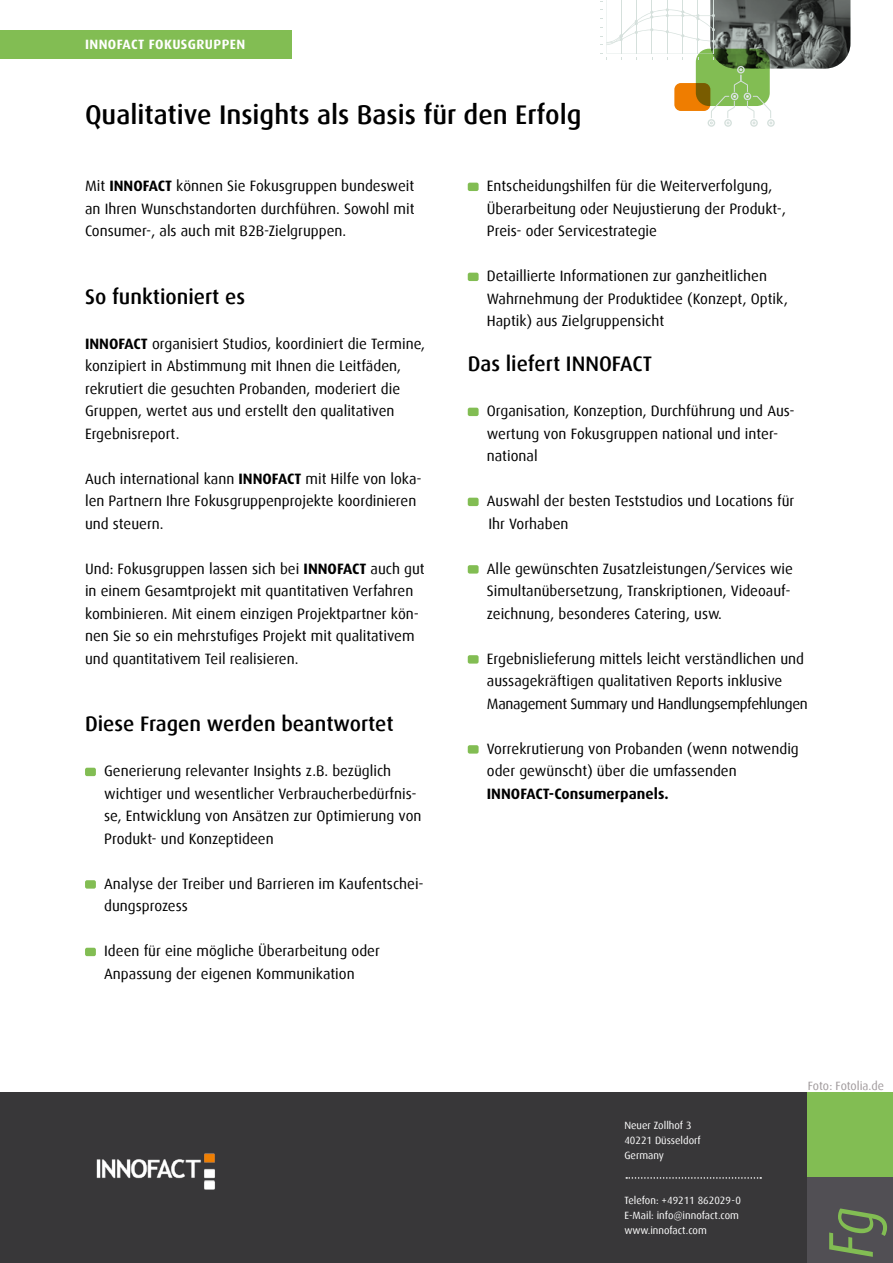
<style>
.page{position:relative;width:893px;height:1263px;background:#fff}
.page>*{position:absolute;margin:0;border:0;box-sizing:border-box;transform-origin:0 0}
.t1{font:italic 63.45px "Dax";color:#82bd53;scale:.84 1}
.t2{font:500 27px "Dax";color:#000}
.t3{font:500 21px "Dax";color:#000}
.t4{font:15px/22.5px "Dax";color:#000}
.t5{font:700 15px "Dax";color:#000}
.t6{font:700 13.5px "Dax";letter-spacing:.03em;color:#fff}
.t7{font:12px "Dax";letter-spacing:-.005em;color:#a09a9c}
.t8{font:10.5px/15px "Dax";color:#fff}
.s1{font-weight:700}
</style>
<div class="page">
<div style="left:85px;top:768px;width:11px;height:8px;background:#82bd53;border-radius:2px"></div>
<div style="left:85px;top:880px;width:11px;height:9px;background:#82bd53;border-radius:2px"></div>
<div style="left:85px;top:948px;width:11px;height:8px;background:#82bd53;border-radius:2px"></div>
<div style="left:468px;top:183px;width:11px;height:8px;background:#82bd53;border-radius:2px"></div>
<div style="left:468px;top:273px;width:11px;height:8px;background:#82bd53;border-radius:2px"></div>
<div style="left:468px;top:408px;width:11px;height:8px;background:#82bd53;border-radius:2px"></div>
<div style="left:468px;top:498px;width:11px;height:8px;background:#82bd53;border-radius:2px"></div>
<div style="left:468px;top:565px;width:11px;height:9px;background:#82bd53;border-radius:2px"></div>
<div style="left:468px;top:655px;width:11px;height:9px;background:#82bd53;border-radius:2px"></div>
<div style="left:468px;top:745px;width:11px;height:9px;background:#82bd53;border-radius:2px"></div>
<svg style="left:600px;top:0;width:250px;height:127px"></svg>
<div style="left:0;top:1093px;width:893px;height:170px;background:#383739"></div>
<div style="left:0;top:31px;width:291px;height:28px;background:#82bd53"></div>
<div style="left:808px;top:1093px;width:85px;height:170px;background:#82bd53"></div>
<div style="left:808px;top:1178px;width:85px;height:85px;background:#514f54"></div>
<svg style="left:626px;top:1177px;width:135px;height:2px"></svg>
<img style="left:96px;top:1153px;width:119px;height:37px">
<p class="t6" style="left:85px;top:37px;width:162px">INNOFACT FOKUSGRUPPEN</p>
<h2 class="t2" style="left:85px;top:99px;width:498px">Qualitative Insights als Basis für den Erfolg</h2>
<p class="t4" style="left:85px;top:175px;width:331px;text-align:justify">Mit <span class="s1">INNOFACT</span> können Sie Fokusgruppen bundesweit an Ihren Wunschstandorten durchführen. Sowohl mit Consumer-, als auch mit B2B-Zielgruppen.</p>
<h3 class="t3" style="left:85px;top:285px;width:162px">So funktioniert es</h3>
<p class="t4" style="left:85px;top:332px;width:342px"><span class="s1">INNOFACT</span> organisiert Studios, koordiniert die Termine, konzipiert in Abstimmung mit Ihnen die Leitfäden, rekrutiert die gesuchten Probanden, moderiert die Gruppen, wertet aus und erstellt den qualitativen Ergebnisreport.</p>
<p class="t4" style="left:85px;top:467px;width:338px">Auch international kann <span class="s1">INNOFACT</span> mit Hilfe von loka&shy;len Partnern Ihre Fokusgruppenprojekte koordinieren und steuern.</p>
<p class="t4" style="left:85px;top:557px;width:341px">Und: Fokusgruppen lassen sich bei <span class="s1">INNOFACT</span> auch gut in einem Gesamtprojekt mit quantitativen Verfahren kombinieren. Mit einem einzigen Projektpartner kön&shy;nen Sie so ein mehrstufiges Projekt mit qualitativem und quantitativem Teil realisieren.</p>
<h3 class="t3" style="left:85px;top:712px;width:310px">Diese Fragen werden beantwortet</h3>
<p class="t4" style="left:104px;top:760px;width:319px">Generierung relevanter Insights z.B. bezüglich wichtiger und wesentlicher Verbraucherbedürfnis&shy;se, Entwicklung von Ansätzen zur Optimierung von Produkt- und Konzeptideen</p>
<p class="t4" style="left:104px;top:872px;width:321px">Analyse der Treiber und Barrieren im Kaufentschei&shy;dungsprozess</p>
<p class="t4" style="left:104px;top:940px;width:277px">Ideen für eine mögliche Überarbeitung oder<br>Anpassung der eigenen Kommunikation</p>
<p class="t4" style="left:487px;top:175px;width:301px">Entscheidungshilfen für die Weiterverfolgung,<br>Überarbeitung oder Neujustierung der Produkt-,<br>Preis- oder Servicestrategie</p>
<p class="t4" style="left:487px;top:265px;width:303px">Detaillierte Informationen zur ganzheitlichen<br>Wahrnehmung der Produktidee (Konzept, Optik,<br>Haptik) aus Zielgruppensicht</p>
<h3 class="t3" style="left:468px;top:352px;width:186px">Das liefert INNOFACT</h3>
<p class="t4" style="left:487px;top:400px;width:309px">Organisation, Konzeption, Durchführung und Aus&shy;wertung von Fokusgruppen national und inter&shy;national</p>
<p class="t4" style="left:487px;top:490px;width:309px">Auswahl der besten Teststudios und Locations für<br>Ihr Vorhaben</p>
<p class="t4" style="left:487px;top:557px;width:308px">Alle gewünschten Zusatzleistungen/Services wie<br>Simultanübersetzung, Transkriptionen, Videoauf&shy;zeichnung, besonderes Catering, usw.</p>
<p class="t4" style="left:487px;top:647px;width:322px">Ergebnislieferung mittels leicht verständlichen und aussagekräftigen qualitativen Reports inklusive<br>Management Summary und Handlungsempfehlungen</p>
<p class="t4" style="left:487px;top:737px;width:313px">Vorrekrutierung von Probanden (wenn notwendig oder gewünscht) über die umfassenden</p>
<p class="t5" style="left:487px;top:785px;width:183px">INNOFACT-Consumerpanels.</p>
<p class="t8" style="left:624px;top:1118px;width:78px">Neuer Zollhof 3<br>40221 Düsseldorf<br>Germany</p>
<p class="t8" style="left:624px;top:1193px;width:118px">Telefon: +49211 862029-0<br>E-Mail: info@innofact.com www.innofact.com</p>
<p class="t7" style="left:808px;top:1079px;width:78px">Foto: Fotolia.de</p>
<h1 class="t1" style="left:816px;top:1258px;width:62px;rotate:-90deg">Fg</h1>
</div>
